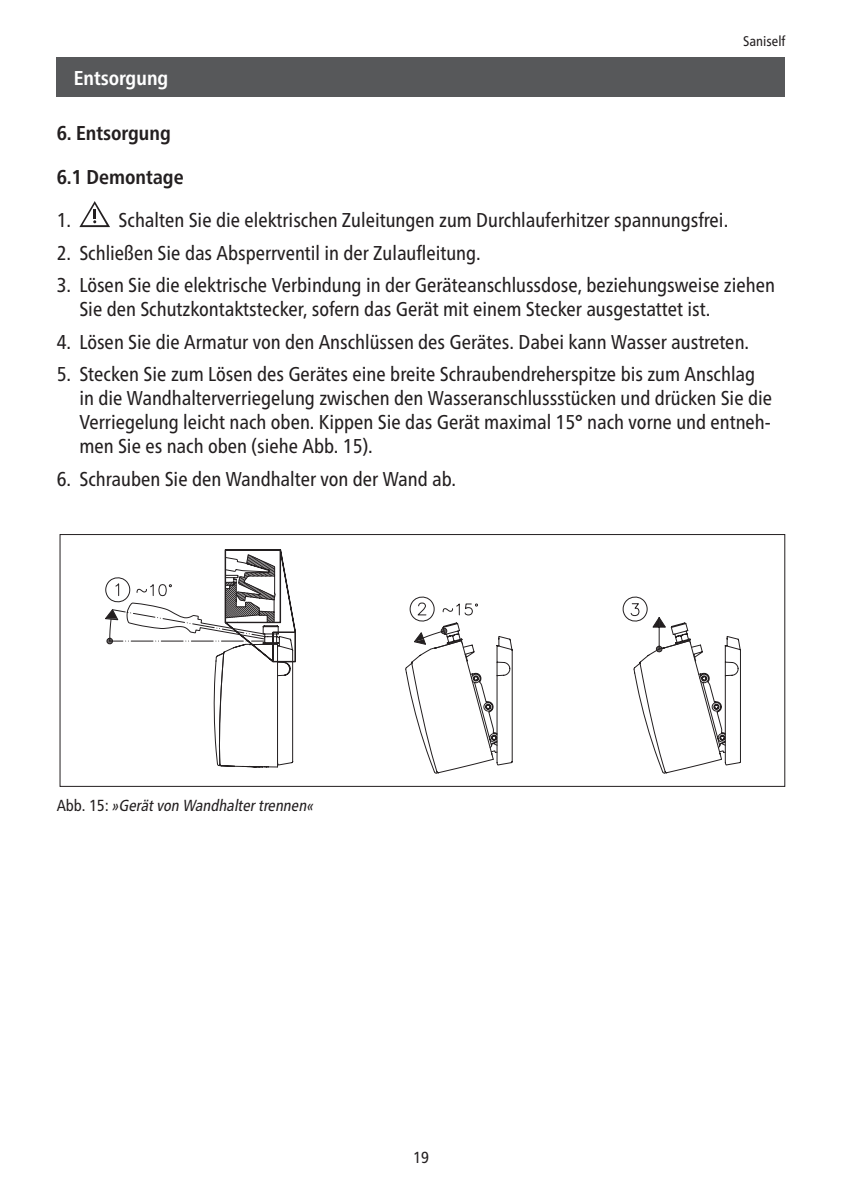
<style>
.page{position:relative;width:842px;height:1191px;background:#fff}
.page>*{position:absolute;margin:0;border:0;box-sizing:border-box;transform-origin:0 0}
.t1{font:condensed 20px/24px "Frutiger Neue LTW1 G";color:#231f20}
.t2{font:700 condensed 20px/43.8px "Frutiger Neue LTW1 G";color:#231f20}
.t3{font:700 condensed 20px "Frutiger Neue LTW1 G";color:#fff}
.t4{font:italic condensed 16px "Frutiger Neue LTW1 G";color:#231f20}
.t5{font:condensed 16px "Frutiger Neue LTW1 G";color:#231f20}
.t6{font:condensed 14px "Frutiger Neue LTW1 G";color:#231f20}
.s1{font-style:normal}
</style>
<div class="page">
<div style="left:57px;top:57px;width:728px;height:39px;background:#57585a"></div>
<svg style="left:79px;top:201px;width:31px;height:26px"></svg>
<div style="left:60px;top:534px;width:725px;height:253px;border:1px solid #231f20"></div>
<svg style="left:105px;top:549px;width:191px;height:218px"></svg>
<svg style="left:405px;top:596px;width:108px;height:177px"></svg>
<svg style="left:622px;top:596px;width:119px;height:177px"></svg>
<p class="t3" style="left:74px;top:66px;width:96px">Entsorgung</p>
<p class="t2" style="left:57px;top:111px;width:128px">6. Entsorgung<br>6.1 Demontage</p>
<p class="t6" style="left:743px;top:33px;width:43px">Saniself</p>
<p class="t1" style="left:57px;top:208px;width:673px">1. Schalten Sie die elektrischen Zuleitungen zum Durchlauferhitzer spannungsfrei.</p>
<p class="t1" style="left:57px;top:240px;width:426px">2. Schließen Sie das Absperrventil in der Zulaufleitung.</p>
<p class="t1" style="left:79px;top:273px;width:697px;text-indent:-23px">3. Lösen Sie die elektrische Verbindung in der Geräteanschlussdose, beziehungsweise ziehen<br>Sie den Schutzkontaktstecker, sofern das Gerät mit einem Stecker ausgestattet ist.</p>
<p class="t1" style="left:57px;top:329px;width:694px">4. Lösen Sie die Armatur von den Anschlüssen des Gerätes. Dabei kann Wasser austreten.</p>
<p class="t1" style="left:79px;top:362px;width:694px;text-indent:-23px">5. Stecken Sie zum Lösen des Gerätes eine breite Schraubendreherspitze bis zum Anschlag in die Wandhalterverriegelung zwischen den Wasseranschlussstücken und drücken Sie die Verriegelung leicht nach oben. Kippen Sie das Gerät maximal 15° nach vorne und entneh&shy;men Sie es nach oben (siehe Abb. 15).</p>
<p class="t1" style="left:57px;top:466px;width:401px">6. Schrauben Sie den Wandhalter von der Wand ab.</p>
<p class="t4" style="left:57px;top:796px;width:261px"><span class="s1">A b b . 1 5 :</span> »Gerätvon Wandhaltertrennen«</p>
<p class="t5" style="left:413px;top:1148px;width:17px">19</p>
</div>
